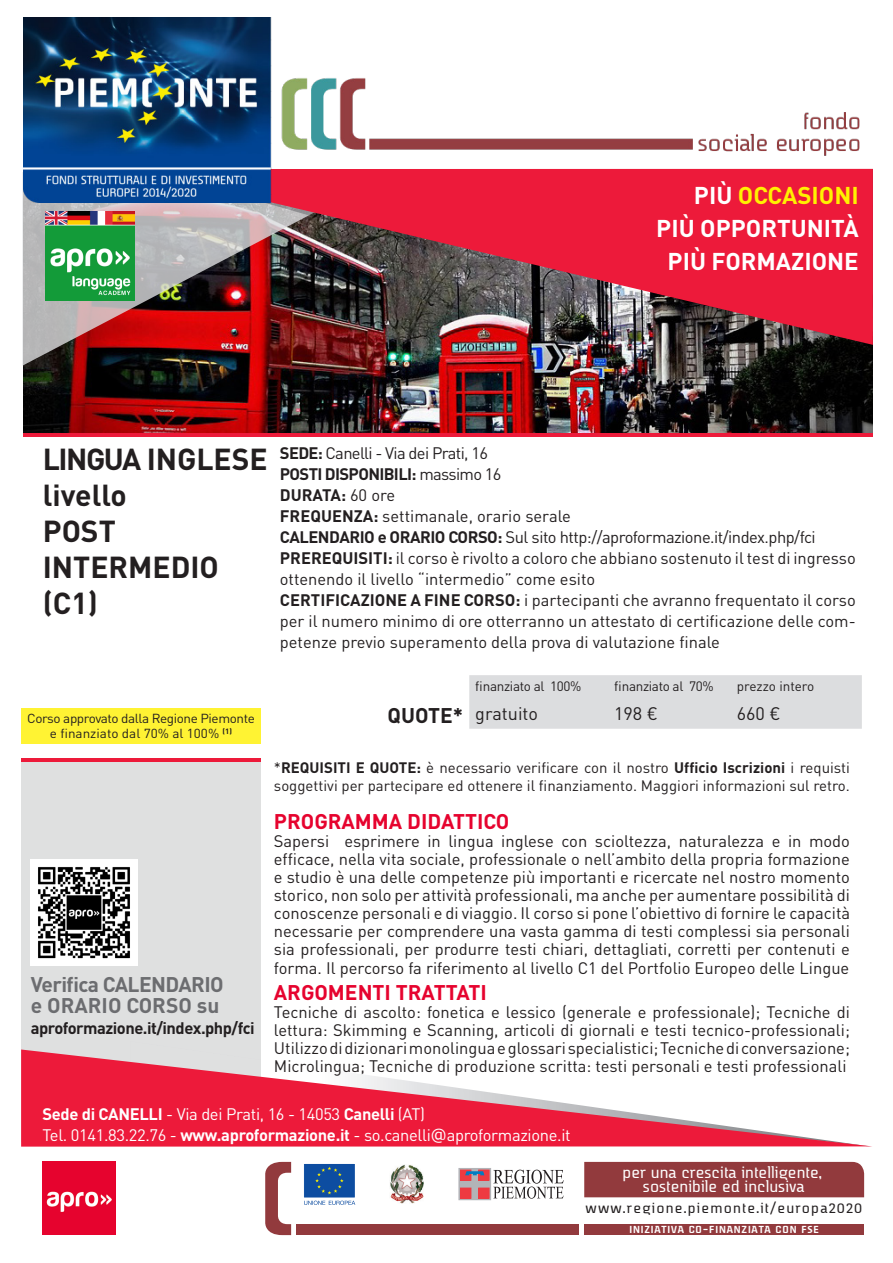
<style>
.page{position:relative;width:893px;height:1263px;background:#fff}
.page>*{position:absolute;margin:0;border:0;box-sizing:border-box;transform-origin:0 0}
.t1{font:700 30px "DIN Pro";color:#231f20}
.t2{font:700 24px "DIN Pro";color:#fff}
.t3{font:700 24px "DIN Pro";color:#fff101}
.t4{font:700 21px "DIN Pro";color:#e6032e}
.t5{font:700 21px "DIN Pro";letter-spacing:-.03em;color:#6c6d70}
.t6{font:700 21px "DIN Pro";color:#6c6d70}
.t7{font:700 21px "DIN Pro";color:#231f20}
.t8{font:18.3px/14.4px "Rodian";color:#fff;text-align:center}
.t9{font:18px "DIN Pro";color:#231f20}
.t10{font:16.5px/18px "DIN Pro";color:#231f20;text-align:justify}
.t11{font:16.5px "DIN Pro";letter-spacing:-.02em;color:#fff}
.t12{font:700 16.5px "DIN Pro";letter-spacing:-.03em;color:#231f20}
.t13{font:16.5px "DIN Pro";letter-spacing:-.03em;color:#231f20}
.t14{font:16.5px "DIN Pro";letter-spacing:-.04em;color:#231f20}
.t15{font:16.35px "Rodian";letter-spacing:.07em;color:#231f20}
.t16{font:15px/18px "DIN Pro";color:#231f20}
.t17{font:13.5px "DIN Pro";letter-spacing:-.025em;color:#231f20}
.t18{font:13.5px "DIN Pro";color:#231f20}
.t19{font:12.9px "DIN Pro";letter-spacing:-.03em;color:#231f20;scale:1.04 1}
.t20{font:12.9px "DIN Pro";color:#231f20;scale:1.04 1}
.t21{font:700 12.15px "Rodian";letter-spacing:.07em;color:#fff}
.s1{color:#fff}
.s2{font-weight:700}
.s3{font-weight:400}
.s4{font-family:"Verdana"}
</style>
<div class="page">
<div style="left:21px;top:760px;width:240px;height:382px;background:#dfe0e0"></div>
<img style="left:23px;top:345px;width:850px;height:88px">
<img style="left:22px;top:172px;width:295px;height:194px">
<img style="left:131px;top:169px;width:742px;height:176px">
<img style="left:46px;top:211px;width:89px;height:89px">
<svg style="left:21px;top:1049px;width:847px;height:97px"></svg>
<svg style="left:493px;top:1170px;width:71px;height:29px"></svg>
<svg style="left:461px;top:1170px;width:28px;height:28px"></svg>
<div style="left:459px;top:1168px;width:32px;height:32px;border:1px solid #b2b3b7"></div>
<div style="left:479px;top:1188px;width:10px;height:10px;background:#ee3a41"></div>
<div style="left:478px;top:1188px;width:11px;height:10px;border:1px solid #ee3a41"></div>
<div style="left:460px;top:1188px;width:11px;height:10px;background:#ee3a41"></div>
<div style="left:460px;top:1170px;width:11px;height:10px;background:#ee3a41"></div>
<svg style="left:480px;top:1172px;width:7px;height:6px"></svg>
<div style="left:478px;top:1170px;width:11px;height:10px;border:1px solid #ee3a41"></div>
<svg style="left:465px;top:1171px;width:19px;height:4px"></svg>
<div style="left:304px;top:1163px;width:51px;height:35px;background:#0d4da1"></div>
<div style="left:303px;top:1163px;width:53px;height:35px;border:1px solid #fff"></div>
<svg style="left:315px;top:1166px;width:29px;height:28px"></svg>
<svg style="left:304px;top:1201px;width:51px;height:4px"></svg>
<img style="left:390px;top:1165px;width:34px;height:38px">
<div style="left:584px;top:1162px;width:280px;height:35px;background:#923a3d"></div>
<div style="left:297px;top:1224px;width:282px;height:11px;background:#923a3d"></div>
<svg style="left:265px;top:1162px;width:26px;height:73px"></svg>
<div style="left:584px;top:1224px;width:280px;height:11px;background:#923a3d"></div>
<img style="left:23px;top:17px;width:837px;height:186px">
<img style="left:42px;top:1161px;width:74px;height:73px">
<div style="left:469px;top:675px;width:393px;height:54px;background:#dcdddf"></div>
<hr style="left:21px;top:758px;width:240px;height:4px;background:#ed1a3a">
<hr style="left:23px;top:433px;width:850px;height:4px;background:#ed1a3a">
<div style="left:21px;top:708px;width:240px;height:36px;background:#fff333"></div>
<img style="left:31px;top:859px;width:106px;height:106px">
<p class="t3" style="left:694px;top:179px;width:166px"><span class="s1">PIÙ</span> OCCASIONI</p>
<p class="t2" style="left:656px;top:212px;width:204px">PIÙ OPPORTUNITÀ</p>
<p class="t2" style="left:668px;top:245px;width:193px">PIÙ FORMAZIONE</p>
<p class="t14" style="left:280px;top:442px;width:210px"><span class="s2">SEDE:</span> Canelli - Via dei Prati, 16</p>
<p class="t12" style="left:280px;top:463px;width:223px">POSTI DISPONIBILI: <span class="s3">massimo 16</span></p>
<p class="t12" style="left:280px;top:484px;width:117px">DURATA: <span class="s3">60 ore</span></p>
<p class="t10" style="left:280px;top:506px;width:293px"><span class="s2">FREQUENZA:</span> settimanale, orario serale</p>
<p class="t13" style="left:280px;top:526px;width:537px"><span class="s2">CALENDARIO e ORARIO CORSO:</span> Sul sito http://aproformazione.it/index.php/fci</p>
<p class="t10" style="left:280px;top:547px;width:577px;line-height:21px"><span class="s2">PREREQUISITI:</span> il corso è rivolto a coloro che abbiano sostenuto il test di ingresso ottenendo il livello “intermedio” come esito</p>
<p class="t10" style="left:280px;top:589px;width:577px;line-height:21px"><span class="s2">CERTIFICAZIONE A FINE CORSO:</span> i partecipanti che avranno frequentato il corso per il numero minimo di ore otterranno un attestato di certificazione delle com&shy;petenze previo superamento della prova di valutazione finale</p>
<p class="t17" style="left:475px;top:677px;width:108px">finanziato al 100%</p>
<p class="t17" style="left:614px;top:677px;width:101px">finanziato al 70%</p>
<p class="t18" style="left:737px;top:677px;width:79px">prezzo intero</p>
<p class="t7" style="left:388px;top:701px;width:77px">QUOTE*</p>
<p class="t9" style="left:475px;top:702px;width:64px">gratuito</p>
<p class="t9" style="left:614px;top:702px;width:45px">198 €</p>
<p class="t9" style="left:737px;top:702px;width:45px">660 €</p>
<p class="t16" style="left:274px;top:758px;width:578px">*<span class="s2">REQUISITI E QUOTE:</span> è necessario verificare con il nostro <span class="s2">Ufficio Iscrizioni</span> i requisti soggettivi per partecipare ed ottenere il finanziamento. Maggiori informazioni sul retro.</p>
<p class="t4" style="left:274px;top:807px;width:237px">PROGRAMMA DIDATTICO</p>
<p class="t10" style="left:274px;top:831px;width:578px">Sapersi esprimere in lingua inglese con scioltezza, naturalezza e in modo efficace, nella vita sociale, professionale o nell’ambito della propria formazione e studio è una delle competenze più importanti e ricercate nel nostro momento storico, non solo per attività professionali, ma anche per aumentare possibilità di conoscenze personali e di viaggio. Il corso si pone l’obiettivo di fornire le capacità necessarie per comprendere una vasta gamma di testi complessi sia personali sia professionali, per produrre testi chiari, dettagliati, corretti per contenuti e</p>
<p class="t10" style="left:274px;top:959px;width:577px">forma. Il percorso fa riferimento al livello C1 del Portfolio Europeo delle Lingue</p>
<p class="t4" style="left:274px;top:978px;width:215px">ARGOMENTI TRATTATI</p>
<p class="t10" style="left:274px;top:1002px;width:578px">Tecniche di ascolto: fonetica e lessico (generale e professionale); Tecniche di lettura: Skimming e Scanning, articoli di giornali e testi tecnico-professionali; Utilizzo di dizionari monolingua e glossari specialistici; Tecniche di conversazione; Microlingua; Tecniche di produzione scritta: testi personali e testi professionali</p>
<p class="t1" style="left:43px;top:439px;width:226px">LINGUA INGLESE</p>
<p class="t1" style="left:43px;top:475px;width:86px">livello</p>
<p class="t1" style="left:43px;top:511px;width:75px">POST</p>
<p class="t1" style="left:43px;top:547px;width:178px">INTERMEDIO</p>
<p class="t1" style="left:43px;top:583px;width:57px">(C1)</p>
<p class="t19" style="left:27px;top:710px;width:220px">Corso approvato dalla Regione Piemonte</p>
<p class="t20" style="left:50px;top:725px;width:177px">e finanziato dal 70% al 100% <sup>(1)</sup></p>
<p class="t5" style="left:31px;top:970px;width:194px">Verifica CALENDARIO</p>
<p class="t6" style="left:31px;top:991px;width:190px">e ORARIO CORSO su</p>
<p class="t12" style="left:31px;top:1016px;width:225px">aproformazione.it/index.php/fci</p>
<p class="t11" style="left:43px;top:1102px;width:384px"><span class="s2">Sede di CANELLI</span> - Via dei Prati, 16 - 14053 <span class="s2">Canelli</span> (AT)</p>
<p class="t11" style="left:43px;top:1123px;width:530px">Tel. 0141.83.22.76 - <span class="s2">www.aproformazione.it</span> - so.canelli<span class="s4">@</span>aproformazione.it</p>
<p class="t8" style="left:623px;top:1165px;width:201px">per una crescita intelligente, sostenibile ed inclusiva</p>
<p class="t15" style="left:586px;top:1199px;width:278px">www.regione.piemonte.it/europa2020</p>
<p class="t21" style="left:629px;top:1223px;width:191px">INIZIATIVA CO-FINANZIATA CON FSE</p>
</div>
